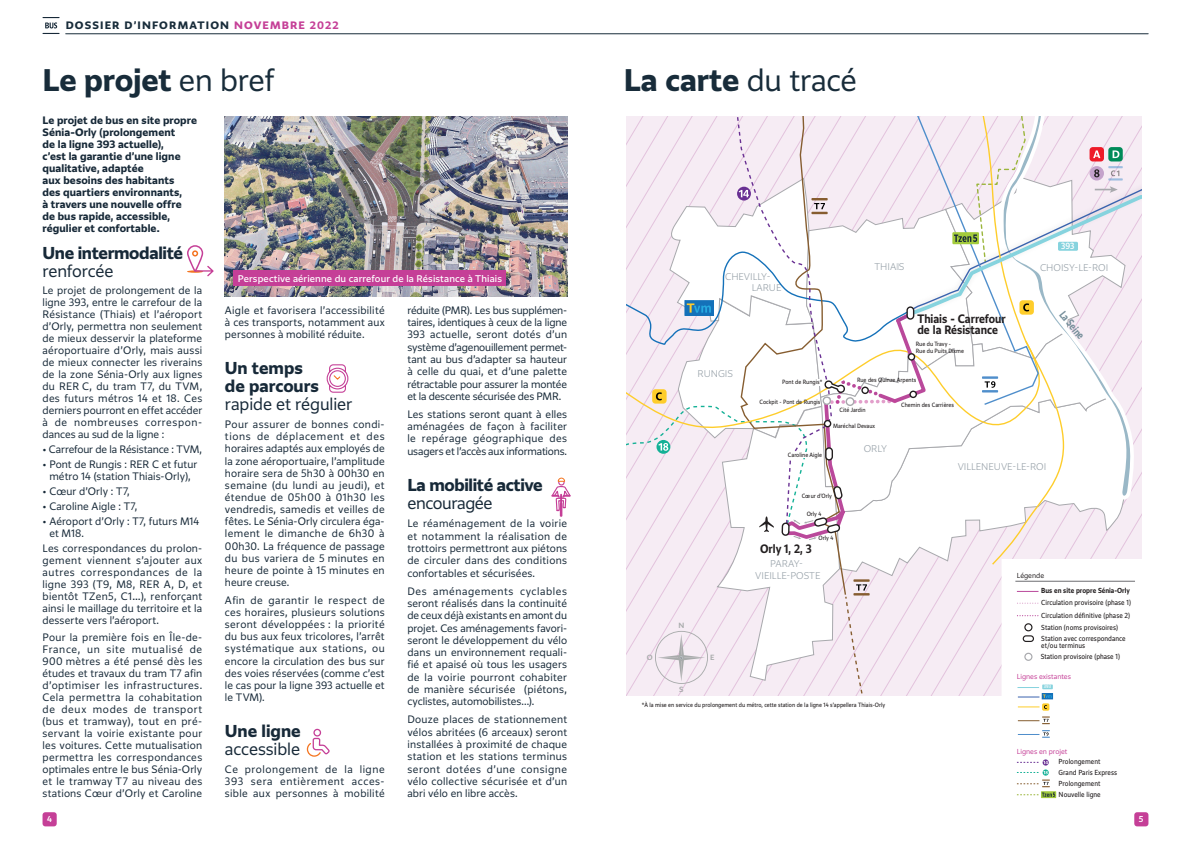
<style>
.page{position:relative;width:1191px;height:842px;background:#fff}
.page>*{position:absolute;margin:0;border:0;box-sizing:border-box;transform-origin:0 0}
.Titre_-_Article{font:700 29px "Grand Paris";letter-spacing:-.005em;color:#182c3a}
.SSTITRE{font:700 16px/18px "Grand Paris";letter-spacing:-.02em;color:#172938}
.SSTITRE-2{font:700 16px/18.1px "Grand Paris";color:#172938}
.SSTITRE-3{font:300 16px/18.1px "Grand Paris";letter-spacing:-.01em;color:#172938}
.t1{font:700 11.3px/11.4px "IDF Voyageur";color:#231f20}
.t2{font:700 10.2px "IDF Voyageur";color:#758e9a;scale:.86 1}
.Texte_courant{font:300 10px/12px "Grand Paris";letter-spacing:.01em;color:#172938;text-align:justify}
.Chapo{font:700 10px/12px "Grand Paris";letter-spacing:.01em;color:#172938}
.t3{font:700 10px "Grand Paris";letter-spacing:.11em;color:#182c3a}
.Texte_courant-2{font:300 10px "Grand Paris";letter-spacing:-.01em;color:#172938}
.t4{font:300 expanded 9px/11.4px "Grand Paris";color:#949ea6;text-align:center}
.Légendes_Photo{font:9px "Grand Paris";letter-spacing:.015em;color:#fff}
.t5{font:500 8.3px "IDF Voyageur";color:#fff}
.t6{font:500 8px "Grand Paris";color:#fff}
.Titre_-_Article-2{font:500 7px "Grand Paris";color:#a8abab}
.t7{font:6.8px/10.8px "IDF Voyageur";color:#231f20}
.t8{font:700 6.8px "IDF Voyageur";color:#231f20}
.t9{font:300 6.7px "Grand Paris";color:#c53f97}
.t10{font:300 6.7px "Grand Paris";color:#231f20}
.t11{font:5.7px/7.1px "IDF Voyageur";color:#231f20}
.t12{font:500 4.4px "IDF Voyageur";color:#fff}
.s1{color:#c53f97}
.s2{font-weight:300}
.s3{font-weight:700}
</style>
<div class="page">
<hr style="left:66px;top:34px;width:1082px;height:1px;background:#182c3a">
<svg style="left:43px;top:17px;width:17px;height:17px"></svg>
<div style="left:43px;top:812px;width:14px;height:14px;background:#c53f97;border-radius:3px"></div>
<div style="left:1134px;top:812px;width:14px;height:14px;background:#c53f97;border-radius:3px"></div>
<img style="left:225px;top:117px;width:342px;height:179px">
<div style="left:233px;top:271px;width:273px;height:15px;background:#c53f97"></div>
<svg style="left:626px;top:117px;width:516px;height:682px"></svg>
<svg style="left:187px;top:245px;width:27px;height:31px"></svg>
<svg style="left:326px;top:364px;width:23px;height:29px"></svg>
<svg style="left:551px;top:477px;width:20px;height:40px"></svg>
<div style="left:313px;top:729px;width:8px;height:7px;border:1px solid #c53f97;border-radius:50%"></div>
<svg style="left:306px;top:737px;width:24px;height:20px"></svg>
<p class="t3" style="left:66px;top:19px;width:275px">DOSSIER D’INFORMATION <span class="s1">NOVEMBRE 2022</span></p>
<p class="Titre_-_Article" style="left:43px;top:60px;width:233px">Le projet <span class="s2">en bref</span></p>
<p class="Chapo" style="left:43px;top:114px;width:156px">Le projet de bus en site propre<br>Sénia-Orly (prolongement<br>de la ligne 393 actuelle),<br>c’est la garantie d’une ligne qualitative, adaptée<br>aux besoins des habitants<br>des quartiers environnants,<br>à travers une nouvelle offre<br>de bus rapide, accessible, régulier et confortable.</p>
<p class="SSTITRE" style="left:43px;top:243px;width:142px">Une intermodalité <span class="s2">renforcée</span></p>
<p class="Texte_courant" style="left:43px;top:284px;width:161px">Le projet de prolongement de la ligne 393, entre le carrefour de la Résistance (Thiais) et l’aéroport d’Orly, permettra non seulement de mieux desservir la plateforme aéroportuaire d’Orly, mais aussi de mieux connecter les riverains de la zone Sénia-Orly aux lignes du RER C, du tram T7, du TVM, des futurs métros 14 et 18. Ces derniers pourront en effet accéder à de nombreuses correspon&shy;dances au sud de la ligne :</p>
<p class="Texte_courant-2" style="left:43px;top:443px;width:161px">• Carrefour de la Résistance : TVM,</p>
<p class="Texte_courant" style="left:43px;top:458px;width:156px;text-align:center">• Pont de Rungis : RER C et futur métro 14 (station Thiais-Orly),</p>
<p class="Texte_courant" style="left:43px;top:485px;width:89px">• Cœur d’Orly : T7,</p>
<p class="Texte_courant" style="left:43px;top:500px;width:96px">• Caroline Aigle : T7,</p>
<p class="Texte_courant" style="left:49px;top:515px;width:151px;text-indent:-7px">• Aéroport d’Orly : T7, futurs M14 et M18.</p>
<p class="Texte_courant" style="left:43px;top:541px;width:161px">Les correspondances du prolon&shy;gement viennent s’ajouter aux autres correspondances de la ligne 393 (T9, M8, RER A, D, et bientôt TZen5, C1…), renforçant ainsi le maillage du territoire et la desserte vers l’aéroport.</p>
<p class="Texte_courant" style="left:43px;top:631px;width:161px">Pour la première fois en Île-de-France, un site mutualisé de 900 mètres a été pensé dès les études et travaux du tram T7 afin d’optimiser les infrastructures.<br>Cela permettra la cohabitation de deux modes de transport (bus et tramway), tout en pré&shy;servant la voirie existante pour les voitures. Cette mutualisation permettra les correspondances optimales entre le bus Sénia-Orly et le tramway T7 au niveau des stations Cœur d’Orly et Caroline</p>
<p class="Légendes_Photo" style="left:238px;top:273px;width:266px">Perspective aérienne du carrefour de la Résistance à Thiais</p>
<p class="Texte_courant" style="left:225px;top:304px;width:161px">Aigle et favorisera l’accessibilité à ces transports, notamment aux personnes à mobilité réduite.</p>
<p class="SSTITRE-2" style="left:225px;top:358px;width:129px">Un temps<br>de parcours <span class="s2">rapide et régulier</span></p>
<p class="Texte_courant" style="left:225px;top:418px;width:161px">Pour assurer de bonnes condi&shy;tions de déplacement et des horaires adaptés aux employés de la zone aéroportuaire, l’amplitude horaire sera de 5h30 à 00h30 en semaine (du lundi au jeudi), et étendue de 05h00 à 01h30 les vendredis, samedis et veilles de fêtes. Le Sénia-Orly circulera éga&shy;lement le dimanche de 6h30 à 00h30. La fréquence de passage du bus variera de 5 minutes en heure de pointe à 15 minutes en heure creuse.</p>
<p class="Texte_courant" style="left:225px;top:594px;width:161px">Afin de garantir le respect de ces horaires, plusieurs solutions seront développées : la priorité du bus aux feux tricolores, l’arrêt systématique aux stations, ou encore la circulation des bus sur des voies réservées (comme c’est le cas pour la ligne 393 actuelle et le TVM).</p>
<p class="SSTITRE-3" style="left:225px;top:721px;width:77px"><span class="s3">Une ligne </span>accessible</p>
<p class="Texte_courant" style="left:225px;top:763px;width:161px">Ce prolongement de la ligne 393 sera entièrement acces&shy;sible aux personnes à mobilité</p>
<p class="Texte_courant" style="left:407px;top:304px;width:161px;line-height:12.3px">réduite (PMR). Les bus supplémen&shy;taires, identiques à ceux de la ligne 393 actuelle, seront dotés d’un système d’agenouillement permet&shy;tant au bus d’adapter sa hauteur à celle du quai, et d’une palette rétractable pour assurer la montée et la descente sécurisée des PMR.</p>
<p class="Texte_courant" style="left:407px;top:408px;width:161px;line-height:12.3px">Les stations seront quant à elles aménagées de façon à faciliter le repérage géographique des usagers et l’accès aux informations.</p>
<p class="SSTITRE" style="left:407px;top:475px;width:137px;line-height:18.3px">La mobilité active <span class="s2">encouragée</span></p>
<p class="Texte_courant" style="left:407px;top:517px;width:161px;line-height:12.3px">Le réaménagement de la voirie et notamment la réalisation de trottoirs permettront aux piétons de circuler dans des conditions confortables et sécurisées.</p>
<p class="Texte_courant" style="left:407px;top:584px;width:161px;line-height:12.3px">Des aménagements cyclables seront réalisés dans la continuité de ceux déjà existants en amont du projet. Ces aménagements favori&shy;seront le développement du vélo dans un environnement requali&shy;fié et apaisé où tous les usagers de la voirie pourront cohabiter de manière sécurisée (piétons, cyclistes, automobilistes...).</p>
<p class="Texte_courant" style="left:407px;top:713px;width:161px;line-height:12.3px">Douze places de stationnement vélos abritées (6 arceaux) seront installées à proximité de chaque station et les stations terminus seront dotées d’une consigne vélo collective sécurisée et d’un abri vélo en libre accès.</p>
<p class="Titre_-_Article" style="left:624px;top:60px;width:234px">La carte <span class="s2">du tracé</span></p>
<p class="t4" style="left:752px;top:271px;width:31px;text-align:left;text-indent:-27px">CHEVILLY-<br>LARUE</p>
<p class="t5" style="left:1061px;top:241px;width:15px">393</p>
<p class="t4" style="left:874px;top:260px;width:31px">THIAIS</p>
<p class="t4" style="left:1040px;top:261px;width:70px">CHOISY-LE-ROI</p>
<p class="t1" style="left:917px;top:313px;width:90px">Thiais - Carrefour de la Résistance</p>
<p class="t11" style="left:916px;top:340px;width:50px">Rue du Travy -<br>Rue du Puits Dixme</p>
<p class="t2" style="left:1067px;top:308px;width:40px;rotate:51deg">La Seine</p>
<p class="t4" style="left:697px;top:368px;width:37px">RUNGIS</p>
<p class="Titre_-_Article-2" style="left:678px;top:621px;width:7px">N</p>
<p class="Titre_-_Article-2" style="left:647px;top:653px;width:7px">O</p>
<p class="Titre_-_Article-2" style="left:710px;top:653px;width:6px">E</p>
<p class="Titre_-_Article-2" style="left:679px;top:684px;width:6px">S</p>
<p class="t11" style="left:782px;top:378px;width:41px">Pont de Rungis*</p>
<p class="t11" style="left:759px;top:398px;width:62px">Cockpit - Pont de Rungis</p>
<p class="t11" style="left:857px;top:376px;width:61px">Rue des Quinze Arpents</p>
<p class="t11" style="left:901px;top:401px;width:54px">Chemin des Carrières</p>
<p class="t11" style="left:839px;top:407px;width:27px">Cité Jardin</p>
<p class="t11" style="left:833px;top:422px;width:44px">Maréchal Devaux</p>
<p class="t11" style="left:788px;top:451px;width:36px">Caroline Aigle</p>
<p class="t11" style="left:801px;top:492px;width:32px">Cœur d’Orly</p>
<p class="t11" style="left:806px;top:510px;width:16px">Orly 4</p>
<p class="t11" style="left:818px;top:535px;width:16px">Orly 4</p>
<p class="t1" style="left:760px;top:542px;width:53px">Orly 1, 2, 3</p>
<p class="t4" style="left:755px;top:558px;width:67px">PARAY-<br>VIEILLE-POSTE</p>
<p class="t4" style="left:863px;top:443px;width:25px">ORLY</p>
<p class="t4" style="left:957px;top:461px;width:90px">VILLENEUVE-LE-ROI</p>
<p class="t10" style="left:1017px;top:571px;width:29px">Légende</p>
<p class="t8" style="left:1041px;top:586px;width:90px">Bus en site propre Sénia-Orly</p>
<p class="t7" style="left:1041px;top:596px;width:91px;line-height:12.5px">Circulation provisoire (phase 1)<br>Circulation définitive (phase 2)</p>
<p class="t7" style="left:1041px;top:621px;width:78px">Station (noms provisoires)</p>
<p class="t7" style="left:1040px;top:651px;width:81px">Station provisoire (phase 1)</p>
<p class="t7" style="left:1041px;top:634px;width:86px;line-height:7.7px">Station avec correspondance et/ou terminus</p>
<p class="t9" style="left:1017px;top:672px;width:56px">Lignes existantes</p>
<p class="t12" style="left:1043px;top:684px;width:9px">393</p>
<p class="t11" style="left:641px;top:701px;width:245px">*À la mise en service du prolongement du métro, cette station de la ligne 14 s’appellera Thiais-Orly</p>
<p class="t9" style="left:1017px;top:747px;width:52px">Lignes en projet</p>
<p class="t7" style="left:1058px;top:756px;width:43px">Prolongement</p>
<p class="t7" style="left:1058px;top:778px;width:44px">Prolongement<br>Nouvelle ligne</p>
<p class="t7" style="left:1058px;top:767px;width:60px">Grand Paris Express</p>
<p class="t6" style="left:47px;top:814px;width:6px">4</p>
<p class="t6" style="left:1139px;top:814px;width:6px">5</p>
</div>
